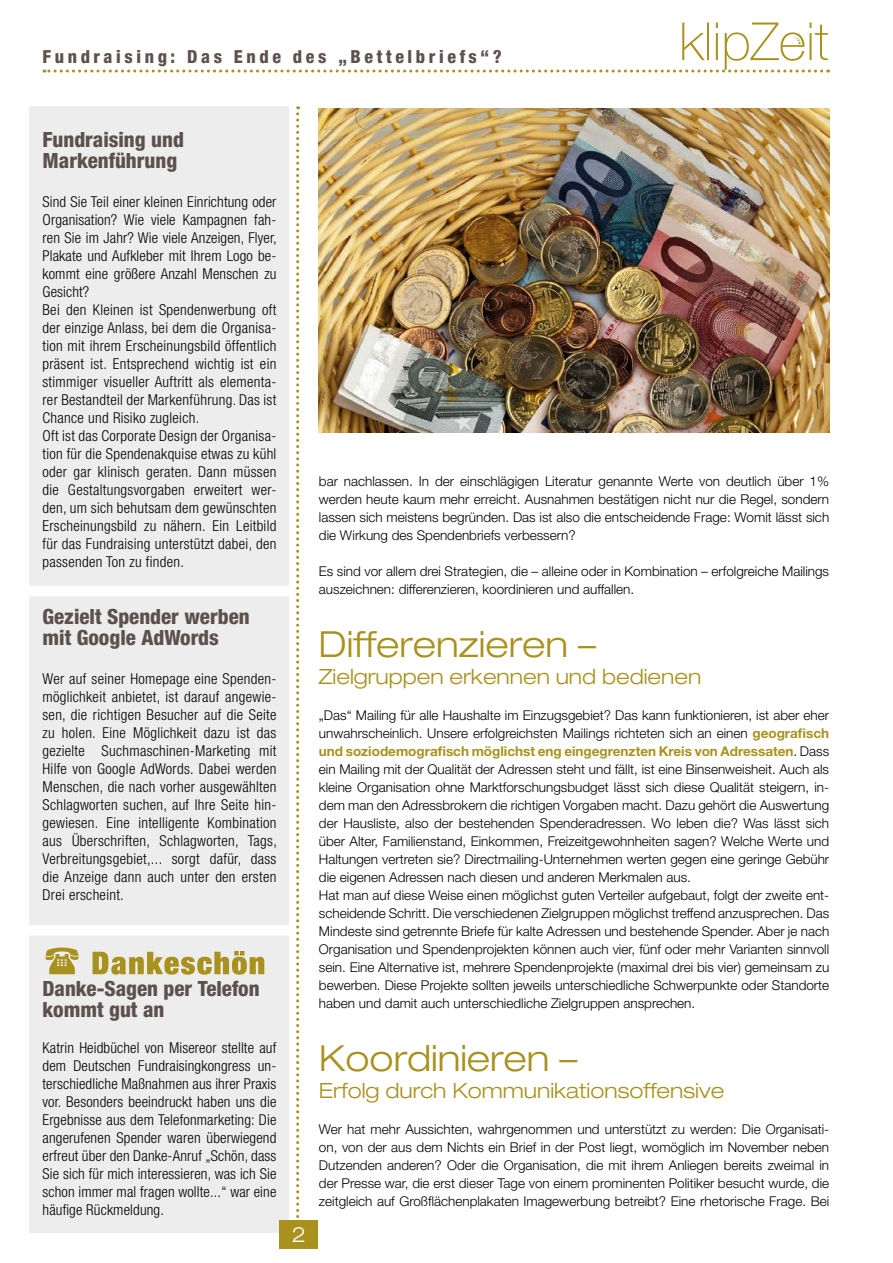
<style>
.page{position:relative;width:893px;height:1263px;background:#fff}
.page>*{position:absolute;margin:0;border:0;box-sizing:border-box;transform-origin:0 0}
.helv_33_14_18{font:300 expanded 36px "Helvetica Neue LT Std";color:#a8911d}
.helv_87_11-12_grau{font:800 condensed 21px/21px "Helvetica Neue LT Std";color:#5d514d}
.helv_33_14_18-2{font:300 expanded 21px "Helvetica Neue LT Std";color:#a8911d}
.helv_33_14_18-3{font:300 expanded 21px "Helvetica Neue LT Std";color:#fff}
.helv_47_10-12{font:800 condensed 18px "Helvetica Neue LT Std";letter-spacing:.2em;color:#5d514d}
.helv_47_10-12-2{font:300 condensed 15px/18px "Helvetica Neue LT Std";letter-spacing:.02em;color:#000;text-align:justify}
.helv_45_9_12{font:300 13.5px/18px "Helvetica Neue LT Std";color:#000;text-align:justify}
.s1{font-weight:700;color:#a8911d}
</style>
<div class="page">
<div style="left:30px;top:106px;width:259px;height:1127px;background:#ededed"></div>
<svg style="left:296px;top:106px;width:3px;height:1112px"></svg>
<svg style="left:44px;top:23px;width:785px;height:50px"></svg>
<div style="left:21px;top:586px;width:274px;height:10px;background:#fff"></div>
<div style="left:21px;top:925px;width:274px;height:10px;background:#fff"></div>
<div style="left:280px;top:1220px;width:38px;height:29px;background:#a8911d"></div>
<img style="left:319px;top:108px;width:510px;height:325px">
<svg style="left:46px;top:947px;width:218px;height:28px"></svg>
<p class="helv_47_10-12" style="left:43px;top:45px;width:461px">Fundraising: Das Ende des „Bettelbriefs“?</p>
<p class="helv_87_11-12_grau" style="left:43px;top:129px;width:143px">Fundraising und</p>
<p class="helv_87_11-12_grau" style="left:43px;top:150px;width:136px">Markenführung</p>
<p class="helv_47_10-12-2" style="left:43px;top:193px;width:236px">Sind Sie Teil einer kleinen Einrichtung oder Organisation? Wie viele Kampagnen fah&shy;ren Sie im Jahr? Wie viele Anzeigen, Flyer, Plakate und Aufkleber mit Ihrem Logo be&shy;kommt eine größere Anzahl Menschen zu Gesicht?</p>
<p class="helv_47_10-12-2" style="left:43px;top:301px;width:235px">Bei den Kleinen ist Spendenwerbung oft der einzige Anlass, bei dem die Organisa&shy;tion mit ihrem Erscheinungsbild öffentlich präsent ist. Entsprechend wichtig ist ein stimmiger visueller Auftritt als elementa&shy;rer Bestandteil der Markenführung. Das ist Chance und Risiko zugleich.</p>
<p class="helv_47_10-12-2" style="left:43px;top:427px;width:235px">Oft ist das Corporate Design der Organisa&shy;tion für die Spendenakquise etwas zu kühl oder gar klinisch geraten. Dann müssen die Gestaltungsvorgaben erweitert wer&shy;den, um sich behutsam dem gewünschten Erscheinungsbild zu nähern. Ein Leitbild für das Fundraising unterstützt dabei, den passenden Ton zu finden.</p>
<p class="helv_87_11-12_grau" style="left:43px;top:606px;width:209px">Gezielt Spender werben mit Google AdWords</p>
<p class="helv_47_10-12-2" style="left:43px;top:670px;width:236px">Wer auf seiner Homepage eine Spenden&shy;möglichkeit anbietet, ist darauf angewie&shy;sen, die richtigen Besucher auf die Seite zu holen. Eine Möglichkeit dazu ist das gezielte Suchmaschinen-Marketing mit Hilfe von Google AdWords. Dabei werden Menschen, die nach vorher ausgewählten Schlagworten suchen, auf Ihre Seite hin&shy;gewiesen. Eine intelligente Kombination aus Überschriften, Schlagworten, Tags, Verbreitungsgebiet,... sorgt dafür, dass die Anzeige dann auch unter den ersten Drei erscheint.</p>
<p class="helv_87_11-12_grau" style="left:43px;top:978px;width:219px">Danke-Sagen per Telefon kommt gut an</p>
<p class="helv_47_10-12-2" style="left:43px;top:1039px;width:235px">Katrin Heidbüchel von Misereor stellte auf dem Deutschen Fundraisingkongress un&shy;terschiedliche Maßnahmen aus ihrer Praxis vor. Besonders beeindruckt haben uns die Ergebnisse aus dem Telefonmarketing: Die angerufenen Spender waren überwiegend erfreut über den Danke-Anruf „Schön, dass Sie sich für mich interessieren, was ich Sie schon immer mal fragen wollte...“ war eine häufige Rückmeldung.</p>
<p class="helv_33_14_18-3" style="left:292px;top:1222px;width:16px">2</p>
<p class="helv_45_9_12" style="left:319px;top:472px;width:512px">bar nachlassen. In der einschlägigen Literatur genannte Werte von deutlich über 1% werden heute kaum mehr erreicht. Ausnahmen bestätigen nicht nur die Regel, sondern lassen sich meistens begründen. Das ist also die entscheidende Frage: Womit lässt sich die Wirkung des Spendenbriefs verbessern?</p>
<p class="helv_45_9_12" style="left:319px;top:562px;width:512px">Es sind vor allem drei Strategien, die – alleine oder in Kombination – erfolgreiche Mailings auszeichnen: differenzieren, koordinieren und auffallen.</p>
<p class="helv_33_14_18" style="left:319px;top:623px;width:279px">Differenzieren –</p>
<p class="helv_33_14_18-2" style="left:319px;top:664px;width:384px">Zielgruppen erkennen und bedienen</p>
<p class="helv_45_9_12" style="left:319px;top:706px;width:512px">„Das“ Mailing für alle Haushalte im Einzugsgebiet? Das kann funktionieren, ist aber eher unwahrscheinlich. Unsere erfolgreichsten Mailings richteten sich an einen <span class="s1">geografisch und soziodemografisch möglichst eng eingegrenzten Kreis von Adressaten</span>. Dass ein Mailing mit der Qualität der Adressen steht und fällt, ist eine Binsenweisheit. Auch als kleine Organisation ohne Marktforschungsbudget lässt sich diese Qualität steigern, in&shy;dem man den Adressbrokern die richtigen Vorgaben macht. Dazu gehört die Auswertung der Hausliste, also der bestehenden Spenderadressen. Wo leben die? Was lässt sich über Alter, Familienstand, Einkommen, Freizeitgewohnheiten sagen? Welche Werte und Haltungen vertreten sie? Directmailing-Unternehmen werten gegen eine geringe Gebühr die eigenen Adressen nach diesen und anderen Merkmalen aus.</p>
<p class="helv_45_9_12" style="left:319px;top:886px;width:512px">Hat man auf diese Weise einen möglichst guten Verteiler aufgebaut, folgt der zweite ent&shy;scheidende Schritt. Die verschiedenen Zielgruppen möglichst treffend anzusprechen. Das Mindeste sind getrennte Briefe für kalte Adressen und bestehende Spender. Aber je nach Organisation und Spendenprojekten können auch vier, fünf oder mehr Varianten sinnvoll sein. Eine Alternative ist, mehrere Spendenprojekte (maximal drei bis vier) gemeinsam zu bewerben. Diese Projekte sollten jeweils unterschiedliche Schwerpunkte oder Standorte haben und damit auch unterschiedliche Zielgruppen ansprechen.</p>
<p class="helv_33_14_18" style="left:319px;top:1037px;width:260px">Koordinieren –</p>
<p class="helv_33_14_18-2" style="left:319px;top:1078px;width:407px">Erfolg durch Kommunikationsoffensive</p>
<p class="helv_45_9_12" style="left:319px;top:1120px;width:512px">Wer hat mehr Aussichten, wahrgenommen und unterstützt zu werden: Die Organisati&shy;on, von der aus dem Nichts ein Brief in der Post liegt, womöglich im November neben Dutzenden anderen? Oder die Organisation, die mit ihrem Anliegen bereits zweimal in der Presse war, die erst dieser Tage von einem prominenten Politiker besucht wurde, die zeitgleich auf Großflächenplakaten Imagewerbung betreibt? Eine rhetorische Frage. Bei</p>
</div>
